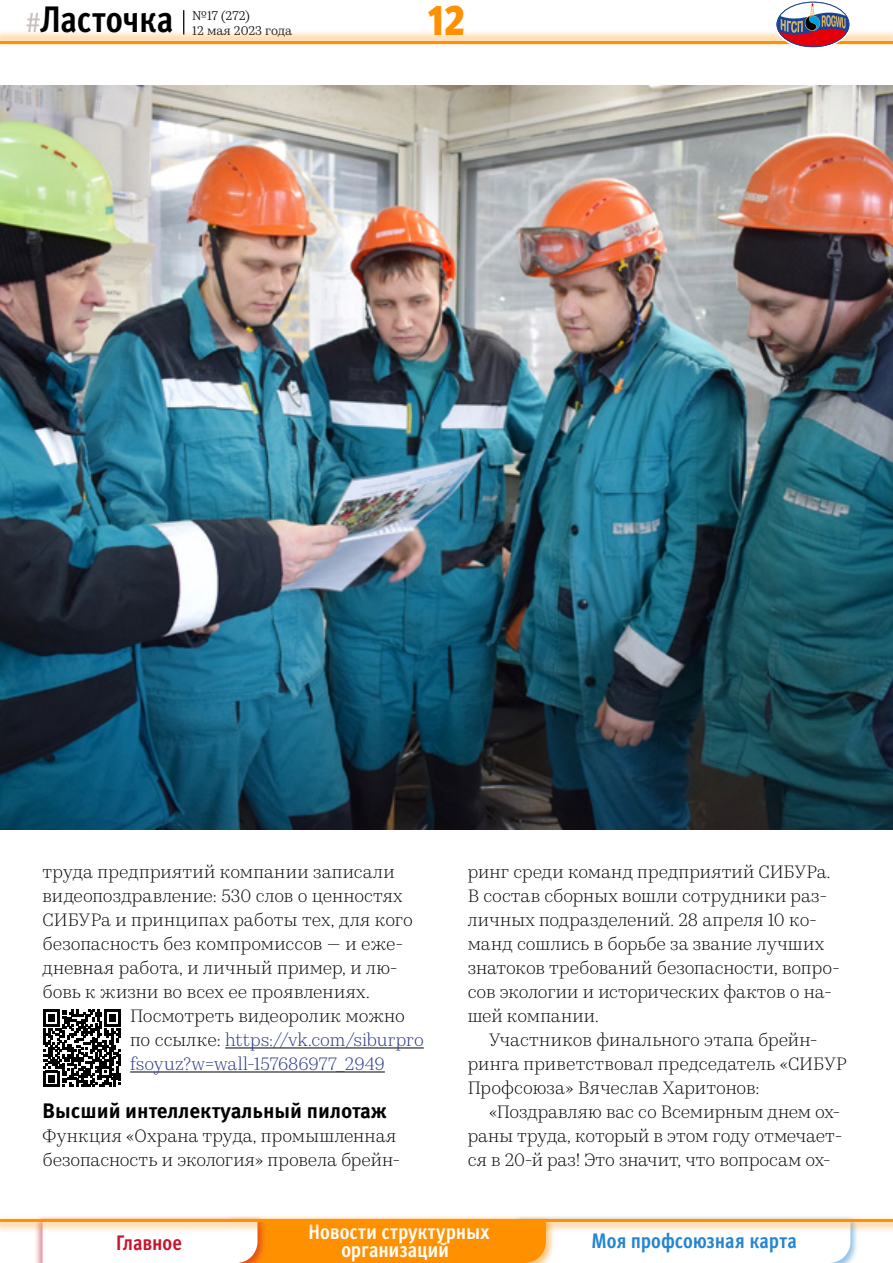
<style>
.page{position:relative;width:893px;height:1263px;background:#fff}
.page>*{position:absolute;margin:0;border:0;box-sizing:border-box;transform-origin:0 0}
.t1{font:900 condensed 43.5px "Meta Pro";color:#ff9000}
.t2{font:700 condensed 36.9px "Meta Pro";letter-spacing:-.005em;color:#000}
.t3{font:700 21px "Meta Pro";color:#000}
.t4{font:700 condensed 21px/18px "Meta Pro";color:#fff;text-align:center}
.t5{font:700 condensed 21px "Meta Pro";letter-spacing:-.005em;color:#2585d0}
.t6{font:700 condensed 21px "Meta Pro";letter-spacing:-.005em;color:#c8142d}
.t7{font:300 18px/24px "Kazimir Text";letter-spacing:.005em;color:#000}
.t8{font:300 18px "Kazimir Text";color:#243282}
.t9{font:12.75px/15px "Kazimir Text";color:#000}
.s1{font-weight:400;font-stretch:normal;font-size:27px;color:#c6c0be}
.s2{color:#000}
</style>
<div class="page">
<img style="left:0;top:85px;width:893px;height:745px">
<hr style="left:225px;top:1047px;width:199px;height:1px;background:#000">
<hr style="left:130px;top:1071px;width:255px;height:1px;background:#000">
<svg style="left:43px;top:1010px;width:78px;height:77px"></svg>
<svg style="left:183px;top:10px;width:1px;height:20px"></svg>
<div style="left:35px;top:1216px;width:231px;height:47px;background:#c8142d;opacity:.5"></div>
<svg style="left:43px;top:1234px;width:807px;height:29px"></svg>
<div style="left:0;top:30px;width:893px;height:19px;background:#ff9000;opacity:.3"></div>
<hr style="left:0;top:41px;width:893px;height:3px;background:#ff9000">
<div style="left:0;top:1214px;width:893px;height:20px;background:#ff9000;opacity:.3"></div>
<hr style="left:0;top:1219px;width:893px;height:3px;background:#ff9000">
<svg style="left:775px;top:2px;width:75px;height:46px"></svg>
<div style="left:775px;top:0;width:75px;height:48px;border:1px solid #fff;border-radius:50%"></div>
<h2 class="t2" style="left:26px;top:-9px;width:149px"><span class="s1">#</span>Ласточка</h2>
<p class="t9" style="left:192px;top:7px;width:101px">№17 (272)<br>12 мая 2023 года</p>
<h1 class="t1" style="left:428px;top:-14px;width:39px">12</h1>
<p class="t7" style="left:43px;top:858px;width:354px">труда предприятий компании записали</p>
<p class="t7" style="left:43px;top:882px;width:362px">видеопоздравление: 530 слов о ценностях</p>
<p class="t7" style="left:43px;top:907px;width:372px">СИБУРа и принципах работы тех, для кого</p>
<p class="t7" style="left:43px;top:931px;width:362px">безопасность без компромиссов — и еже-</p>
<p class="t7" style="left:43px;top:955px;width:357px">дневная работа, и личный пример, и лю-</p>
<p class="t7" style="left:43px;top:979px;width:329px">бовь к жизни во всех ее проявлениях.</p>
<p class="t7" style="left:130px;top:1003px;width:276px">Посмотреть видеоролик можно</p>
<p class="t8" style="left:130px;top:1027px;width:295px"><span class="s2">по ссылке:</span> https://vk.com/siburpro</p>
<p class="t8" style="left:130px;top:1051px;width:256px">fsoyuz?w=wall‑157686977_2949</p>
<p class="t3" style="left:43px;top:1094px;width:346px">Высший интеллектуальный пилотаж</p>
<p class="t7" style="left:43px;top:1123px;width:359px">Функция «Охрана труда, промышленная безопасность и экология» провела брейн-</p>
<p class="t7" style="left:468px;top:858px;width:374px">ринг среди команд предприятий СИБУРа.<br>В состав сборных вошли сотрудники раз&shy;личных подразделений. 28 апреля 10 ко&shy;манд сошлись в борьбе за звание лучших знатоков требований безопасности, вопро&shy;сов экологии и исторических фактов о на&shy;шей компании.</p>
<p class="t7" style="left:468px;top:1027px;width:381px;text-indent:21px">Участников финального этапа брейн&shy;ринга приветствовал председатель «СИБУР<br>Профсоюза» Вячеслав Харитонов:</p>
<p class="t7" style="left:468px;top:1099px;width:376px;text-indent:21px">«Поздравляю вас со Всемирным днем ох&shy;раны труда, который в этом году отмечает&shy;ся в 20‑й раз! Это значит, что вопросам ох-</p>
<p class="t6" style="left:116px;top:1226px;width:67px">Главное</p>
<p class="t4" style="left:309px;top:1222px;width:182px">Новости структурных организаций</p>
<p class="t5" style="left:592px;top:1225px;width:207px">Моя профсоюзная карта</p>
</div>
